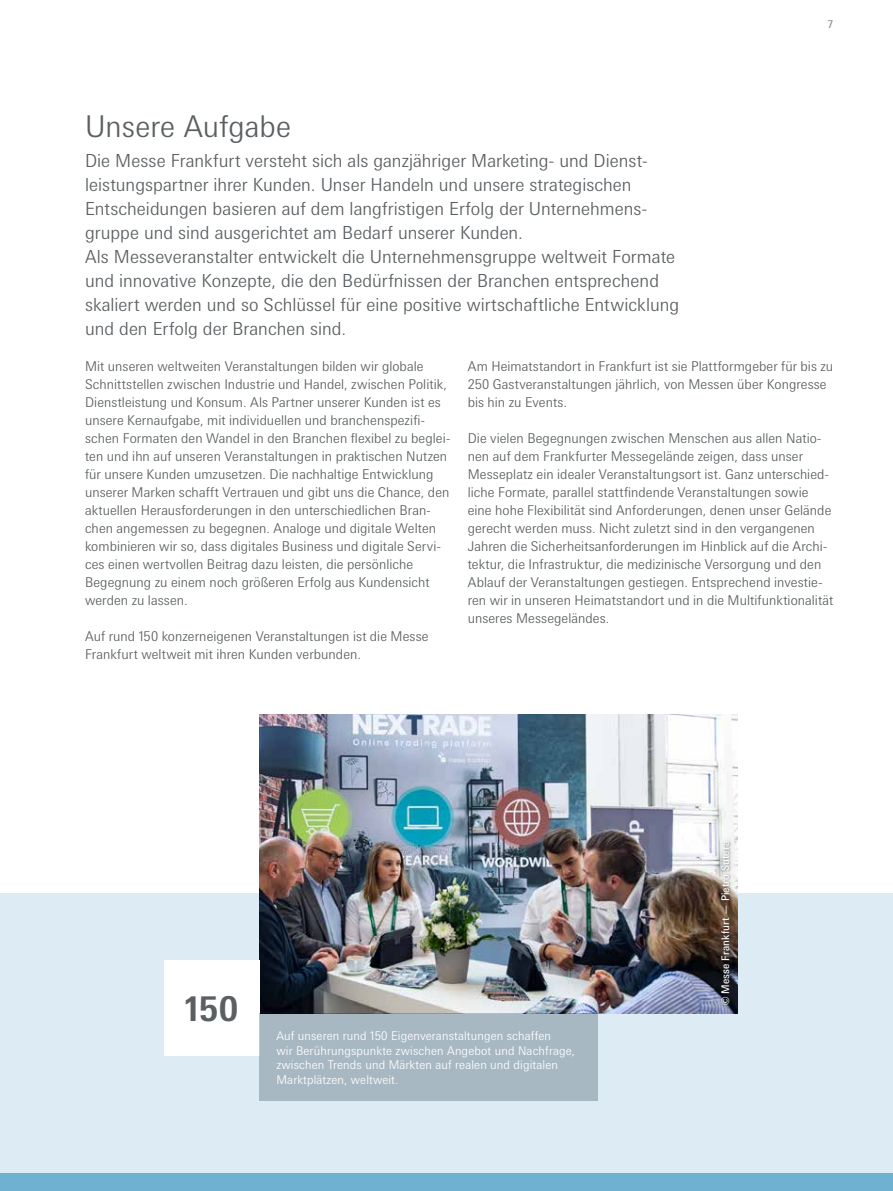
<style>
.page{position:relative;width:893px;height:1191px;background:#fff}
.page>*{position:absolute;margin:0;border:0;box-sizing:border-box;transform-origin:0 0}
.t1{font:700 34.35px "Messe Univers";color:#5a5f61}
.t2{font:300 30px "Messe Univers";color:#5a5f61}
.t3{font:300 18px/24px "Messe Univers";color:#5a5f61}
.t4{font:300 13.5px/18px "Messe Univers";color:#5a5f61}
.t5{font:300 12px/14.7px "Messe Univers";letter-spacing:.01em;color:#fff}
.t6{font:10.8px "Messe Univers";color:#868d91}
.t7{font:10.5px "Messe Univers";letter-spacing:.015em;color:#fff}
</style>
<div class="page">
<div style="left:0;top:893px;width:893px;height:298px;background:#dcebf4"></div>
<img style="left:259px;top:714px;width:479px;height:299px">
<div style="left:164px;top:959px;width:95px;height:96px;background:#fff"></div>
<div style="left:0;top:1174px;width:893px;height:17px;background:#6eb1d1"></div>
<div style="left:713px;top:834px;width:24px;height:177px;background:#181716;opacity:.25"></div>
<div style="left:259px;top:1013px;width:339px;height:88px;background:#a7b8c2"></div>
<p class="t6" style="left:828px;top:17px;width:7px">7</p>
<h2 class="t2" style="left:85px;top:109px;width:208px">Unsere Aufgabe</h2>
<p class="t3" style="left:85px;top:149px;width:596px">Die Messe Frankfurt versteht sich als ganzjähriger Marketing- und Dienst&shy;leistungspartner ihrer Kunden. Unser Handeln und unsere strategischen Entscheidungen basieren auf dem langfristigen Erfolg der Unternehmens&shy;gruppe und sind ausgerichtet am Bedarf unserer Kunden.<br>Als Messeveranstalter entwickelt die Unternehmensgruppe weltweit Formate und innovative Konzepte, die den Bedürfnissen der Branchen entsprechend skaliert werden und so Schlüssel für eine positive wirtschaftliche Entwicklung und den Erfolg der Branchen sind.</p>
<p class="t4" style="left:85px;top:357px;width:367px">Mit unseren weltweiten Veranstaltungen bilden wir globale Schnittstellen zwischen Industrie und Handel, zwischen Politik, Dienstleistung und Konsum. Als Partner unserer Kunden ist es unsere Kernaufgabe, mit individuellen und branchenspezifi&shy;schen Formaten den Wandel in den Branchen flexibel zu beglei&shy;ten und ihn auf unseren Veranstaltungen in praktischen Nutzen für unsere Kunden umzusetzen. Die nachhaltige Entwicklung unserer Marken schafft Vertrauen und gibt uns die Chance, den aktuellen Herausforderungen in den unterschiedlichen Bran&shy;chen angemessen zu begegnen. Analoge und digitale Welten kombinieren wir so, dass digitales Business und digitale Servi&shy;ces einen wertvollen Beitrag dazu leisten, die persönliche Begegnung zu einem noch größeren Erfolg aus Kundensicht werden zu lassen.</p>
<p class="t4" style="left:85px;top:627px;width:345px">Auf rund 150 konzerneigenen Veranstaltungen ist die Messe<br>Frankfurt weltweit mit ihren Kunden verbunden.</p>
<p class="t4" style="left:468px;top:357px;width:367px">Am Heimatstandort in Frankfurt ist sie Plattformgeber für bis zu<br>250 Gastveranstaltungen jährlich, von Messen über Kongresse bis hin zu Events.</p>
<p class="t4" style="left:468px;top:429px;width:367px">Die vielen Begegnungen zwischen Menschen aus allen Natio&shy;nen auf dem Frankfurter Messegelände zeigen, dass unser Messeplatz ein idealer Veranstaltungsort ist. Ganz unterschied&shy;liche Formate, parallel stattfindende Veranstaltungen sowie eine hohe Flexibilität sind Anforderungen, denen unser Gelände gerecht werden muss. Nicht zuletzt sind in den vergangenen Jahren die Sicherheitsanforderungen im Hinblick auf die Archi&shy;tektur, die Infrastruktur, die medizinische Versorgung und den Ablauf der Veranstaltungen gestiegen. Entsprechend investie&shy;ren wir in unseren Heimatstandort und in die Multifunktionalität unseres Messegeländes.</p>
<h1 class="t1" style="left:185px;top:988px;width:55px">150</h1>
<p class="t5" style="left:276px;top:1028px;width:300px">Auf unseren rund 150 Eigenveranstaltungen schaffen<br>wir Berührungspunkte zwischen Angebot und Nachfrage, zwischen Trends und Märkten auf realen und digitalen Marktplätzen, weltweit.</p>
<p class="t7" style="left:719px;top:1005px;width:165px;rotate:-90deg">© Messe Frankfurt — Pietro Sutera</p>
</div>
